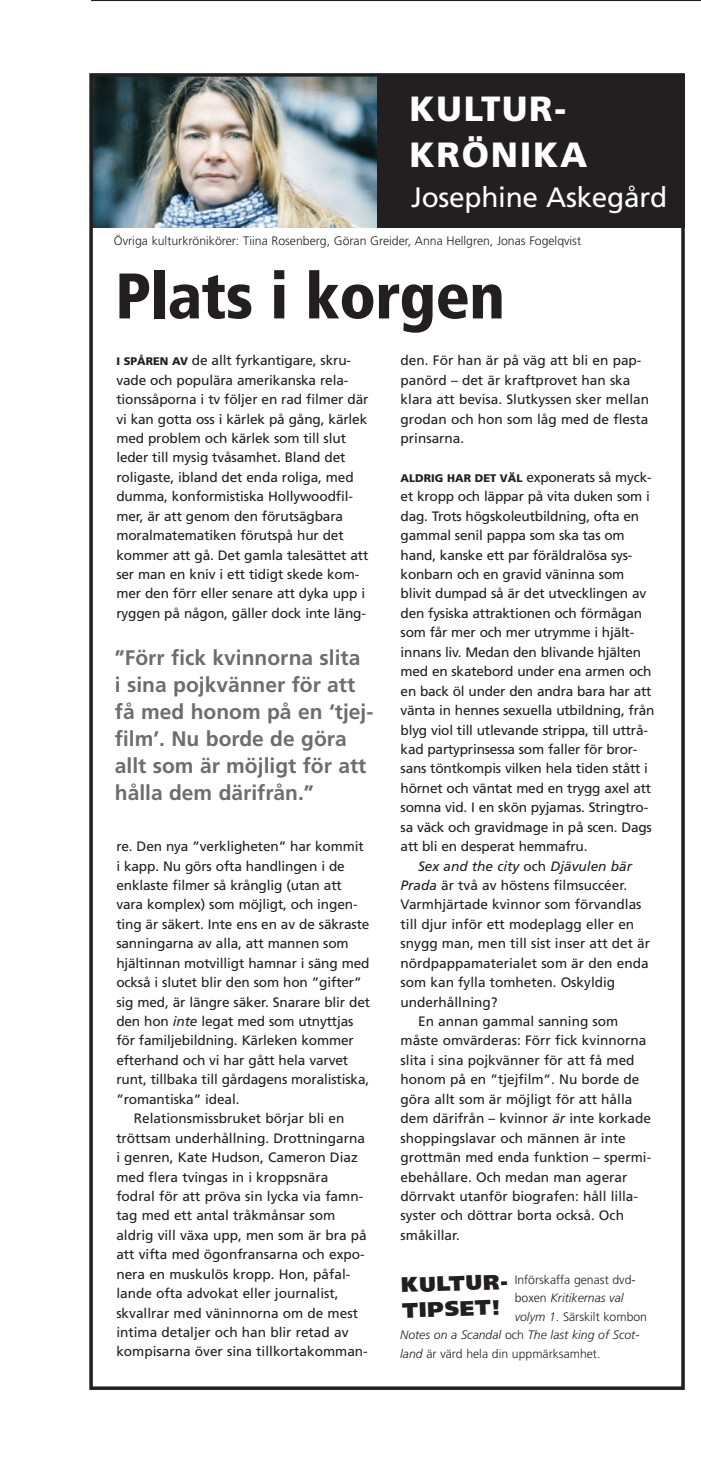
<style>
.page{position:relative;width:701px;height:1469px;background:#fff}
.page>*{position:absolute;margin:0;border:0;box-sizing:border-box;transform-origin:0 0}
.t1{font:900 condensed 64.23px "Frutiger";letter-spacing:-.01em;color:#231f20}
.t2{font:900 35px/45.3px "Frutiger";letter-spacing:.05em;color:#fff}
.t3{font:28px "Frutiger";letter-spacing:-.01em;color:#fff}
.t4{font:700 21px/27.1px "Frutiger";color:#6c6d70}
.t5{font:900 21px/25.2px "Frutiger";color:#231f20}
.t6{font:13.65px/19.4px "Frutiger";letter-spacing:-.01em;color:#231f20}
.t7{font:italic 13.65px "Frutiger";color:#231f20}
.t8{font:300 12.25px "Frutiger";color:#231f20}
.t9{font:italic 300 12.25px "Frutiger";color:#231f20}
.s1{font-weight:900;font-size:11.03px}
.s2{font-style:italic}
.s3{font-style:normal}
</style>
<div class="page">
<hr style="left:91px;top:0;width:610px;height:1px;background:#231f20">
<div style="left:92px;top:74px;width:593px;height:154px;background:#231f20"></div>
<img style="left:94px;top:78px;width:283px;height:150px">
<div style="left:89px;top:73px;width:596px;height:1316px;border:4px solid #231f20"></div>
<h2 class="t2" style="left:409px;top:89px;width:179px">KULTUR-<br>KRÖNIKA</h2>
<h3 class="t3" style="left:411px;top:186px;width:257px">Josephine Askegård</h3>
<p class="t8" style="left:114px;top:236px;width:469px">Övriga kulturkrönikörer: Tiina Rosenberg, Göran Greider, Anna Hellgren, Jonas Fogelqvist</p>
<h1 class="t1" style="left:115px;top:270px;width:391px">Plats i korgen</h1>
<p class="t6" style="left:116px;top:352px;width:254px"><span class="s1">I SPÅREN AV</span> de allt fyrkantigare, skru&shy;vade och populära amerikanska rela&shy;tionssåporna i tv följer en rad filmer där vi kan gotta oss i kärlek på gång, kärlek med problem och kärlek som till slut leder till mysig tvåsamhet. Bland det roligaste, ibland det enda roliga, med dumma, konformistiska Hollywoodfil&shy;mer, är att genom den förutsägbara moralmatematiken förutspå hur det kommer att gå. Det gamla talesättet att ser man en kniv i ett tidigt skede kom&shy;mer den förr eller senare att dyka upp i ryggen på någon, gäller dock inte läng-</p>
<h3 class="t4" style="left:115px;top:645px;width:260px">”Förr fick kvinnorna slita<br>i sina pojkvänner för att få med honom på en ‘tjej&shy;film’. Nu borde de göra allt som är möjligt för att hålla dem därifrån.”</h3>
<p class="t6" style="left:116px;top:837px;width:249px">re. Den nya ”verkligheten” har kommit</p>
<p class="t6" style="left:116px;top:857px;width:230px">i kapp. Nu görs ofta handlingen i de</p>
<p class="t6" style="left:116px;top:876px;width:227px">enklaste filmer så krånglig (utan att</p>
<p class="t6" style="left:116px;top:896px;width:243px">vara komplex) som möjligt, och ingen-</p>
<p class="t6" style="left:116px;top:915px;width:255px">ting är säkert. Inte ens en av de säkraste</p>
<p class="t6" style="left:116px;top:934px;width:234px">sanningarna av alla, att mannen som</p>
<p class="t6" style="left:116px;top:954px;width:255px">hjältinnan motvilligt hamnar i säng med</p>
<p class="t6" style="left:116px;top:973px;width:247px">också i slutet blir den som hon ”gifter”</p>
<p class="t6" style="left:116px;top:993px;width:255px">sig med, är längre säker. Snarare blir det</p>
<p class="t6" style="left:116px;top:1012px;width:239px">den hon <span class="s2">inte</span> legat med som utnyttjas</p>
<p class="t6" style="left:116px;top:1031px;width:239px">för familjebildning. Kärleken kommer</p>
<p class="t6" style="left:116px;top:1051px;width:233px">efterhand och vi har gått hela varvet</p>
<p class="t6" style="left:116px;top:1070px;width:254px">runt, tillbaka till gårdagens moralistiska,</p>
<p class="t6" style="left:116px;top:1090px;width:125px">”romantiska” ideal.</p>
<p class="t6" style="left:134px;top:1109px;width:212px">Relationsmissbruket börjar bli en</p>
<p class="t6" style="left:116px;top:1129px;width:250px">tröttsam underhållning. Drottningarna</p>
<p class="t6" style="left:116px;top:1148px;width:243px">i genren, Kate Hudson, Cameron Diaz</p>
<p class="t6" style="left:116px;top:1167px;width:213px">med flera tvingas in i kroppsnära</p>
<p class="t6" style="left:116px;top:1187px;width:248px">fodral för att pröva sin lycka via famn-</p>
<p class="t6" style="left:116px;top:1206px;width:220px">tag med ett antal tråkmånsar som</p>
<p class="t6" style="left:116px;top:1226px;width:252px">aldrig vill växa upp, men som är bra på</p>
<p class="t6" style="left:116px;top:1245px;width:250px">att vifta med ögonfransarna och expo-</p>
<p class="t6" style="left:116px;top:1265px;width:235px">nera en muskulös kropp. Hon, påfal-</p>
<p class="t6" style="left:116px;top:1284px;width:224px">lande ofta advokat eller journalist,</p>
<p class="t6" style="left:116px;top:1303px;width:243px">skvallrar med väninnorna om de mest</p>
<p class="t6" style="left:116px;top:1323px;width:234px">intima detaljer och han blir retad av</p>
<p class="t6" style="left:116px;top:1342px;width:253px">kompisarna över sina tillkortakomman-</p>
<p class="t6" style="left:400px;top:352px;width:250px">den. För han är på väg att bli en pap&shy;panörd – det är kraftprovet han ska klara att bevisa. Slutkyssen sker mellan grodan och hon som låg med de flesta prinsarna.</p>
<p class="t6" style="left:400px;top:468px;width:252px"><span class="s1">ALDRIG HAR DET VÄL</span> exponerats så myck-</p>
<p class="t6" style="left:400px;top:488px;width:251px">et kropp och läppar på vita duken som i</p>
<p class="t6" style="left:400px;top:507px;width:240px">dag. Trots högskoleutbildning, ofta en</p>
<p class="t6" style="left:400px;top:526px;width:226px">gammal senil pappa som ska tas om</p>
<p class="t6" style="left:400px;top:546px;width:233px">hand, kanske ett par föräldralösa sys-</p>
<p class="t6" style="left:400px;top:565px;width:225px">konbarn och en gravid väninna som</p>
<p class="t6" style="left:400px;top:585px;width:247px">blivit dumpad så är det utvecklingen av</p>
<p class="t6" style="left:400px;top:604px;width:243px">den fysiska attraktionen och förmågan</p>
<p class="t6" style="left:400px;top:624px;width:235px">som får mer och mer utrymme i hjält-</p>
<p class="t6" style="left:400px;top:643px;width:242px">innans liv. Medan den blivande hjälten</p>
<p class="t6" style="left:400px;top:662px;width:252px">med en skatebord under ena armen och</p>
<p class="t6" style="left:400px;top:682px;width:252px">en back öl under den andra bara har att</p>
<p class="t6" style="left:400px;top:701px;width:255px">vänta in hennes sexuella utbildning, från</p>
<p class="t6" style="left:400px;top:721px;width:249px">blyg viol till utlevande strippa, till uttrå-</p>
<p class="t6" style="left:400px;top:740px;width:238px">kad partyprinsessa som faller för bror-</p>
<p class="t6" style="left:400px;top:760px;width:249px">sans töntkompis vilken hela tiden stått i</p>
<p class="t6" style="left:400px;top:779px;width:252px">hörnet och väntat med en trygg axel att</p>
<p class="t6" style="left:400px;top:798px;width:249px">somna vid. I en skön pyjamas. Stringtro-</p>
<p class="t6" style="left:400px;top:818px;width:253px">sa väck och gravidmage in på scen. Dags</p>
<p class="t6" style="left:400px;top:837px;width:188px">att bli en desperat hemmafru.</p>
<p class="t7" style="left:418px;top:860px;width:215px">Sex and the city <span class="s3">och</span> Djävulen bär</p>
<p class="t6" style="left:400px;top:876px;width:228px"><span class="s2">Prada</span> är två av höstens filmsuccéer.</p>
<p class="t6" style="left:400px;top:896px;width:242px">Varmhjärtade kvinnor som förvandlas</p>
<p class="t6" style="left:400px;top:915px;width:235px">till djur inför ett modeplagg eller en</p>
<p class="t6" style="left:400px;top:934px;width:251px">snygg man, men till sist inser att det är</p>
<p class="t6" style="left:400px;top:954px;width:250px">nördpappamaterialet som är den enda</p>
<p class="t6" style="left:400px;top:973px;width:216px">som kan fylla tomheten. Oskyldig</p>
<p class="t6" style="left:400px;top:993px;width:99px">underhållning?</p>
<p class="t6" style="left:418px;top:1012px;width:202px">En annan gammal sanning som</p>
<p class="t6" style="left:400px;top:1031px;width:247px">måste omvärderas: Förr fick kvinnorna</p>
<p class="t6" style="left:400px;top:1051px;width:235px">slita i sina pojkvänner för att få med</p>
<p class="t6" style="left:400px;top:1070px;width:240px">honom på en ”tjejfilm”. Nu borde de</p>
<p class="t6" style="left:400px;top:1090px;width:233px">göra allt som är möjligt för att hålla</p>
<p class="t6" style="left:400px;top:1109px;width:252px">dem därifrån – kvinnor <span class="s2">är</span> inte korkade</p>
<p class="t6" style="left:400px;top:1129px;width:227px">shoppingslavar och männen är inte</p>
<p class="t6" style="left:400px;top:1148px;width:252px">grottmän med enda funktion – spermi-</p>
<p class="t6" style="left:400px;top:1167px;width:228px">ebehållare. Och medan man agerar</p>
<p class="t6" style="left:400px;top:1187px;width:239px">dörrvakt utanför biografen: håll lilla-</p>
<p class="t6" style="left:400px;top:1206px;width:225px">syster och döttrar borta också. Och</p>
<p class="t6" style="left:400px;top:1226px;width:61px">småkillar.</p>
<h3 class="t5" style="left:401px;top:1273px;width:111px;rotate:-2deg">KULTUR-<br>TIPSET!</h3>
<p class="t8" style="left:515px;top:1274px;width:122px">Införskaffa genast dvd-</p>
<p class="t9" style="left:515px;top:1293px;width:110px"><span class="s3">boxen</span> Kritikernas val</p>
<p class="t8" style="left:515px;top:1311px;width:134px"><span class="s2">volym 1</span>. Särskilt kombon</p>
<p class="t9" style="left:400px;top:1329px;width:241px">Notes on a Scandal <span class="s3">och</span> The last king of Scot-</p>
<p class="t8" style="left:400px;top:1348px;width:202px"><span class="s2">land</span> är värd hela din uppmärksamhet.</p>
</div>
